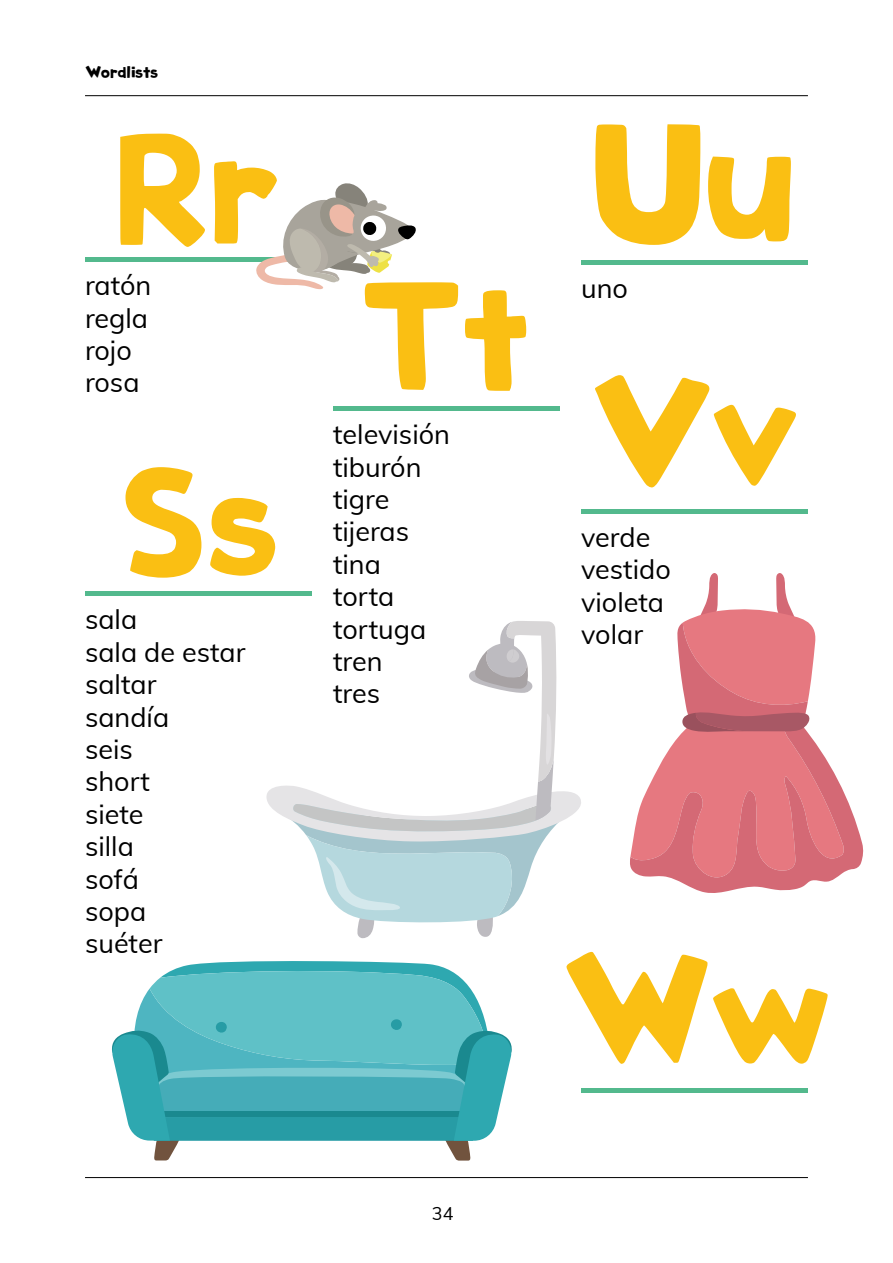
<style>
.page{position:relative;width:893px;height:1263px;background:#fff}
.page>*{position:absolute;margin:0;border:0;box-sizing:border-box;transform-origin:0 0}
.t1{font:172.5px "Studycat";color:#fabf13}
.t2{font:154.35px "Studycat";color:#fabf13}
.t3{font:153.75px/333.9px "Studycat";color:#fabf13}
.t4{font:27px/32.4px "Muli";color:#000}
.t5{font:18px "Muli";color:#000}
.t6{font:16.5px "Studycat";color:#000}
</style>
<div class="page">
<hr style="left:85px;top:95px;width:723px;height:1px;background:#000">
<hr style="left:85px;top:1177px;width:723px;height:1px;background:#000">
<hr style="left:85px;top:257px;width:227px;height:4px;background:#53b98d">
<hr style="left:85px;top:591px;width:227px;height:4px;background:#53b98d">
<hr style="left:333px;top:406px;width:227px;height:4px;background:#53b98d">
<hr style="left:581px;top:260px;width:227px;height:4px;background:#53b98d">
<div style="left:581px;top:509px;width:227px;height:5px;background:#53b98d"></div>
<hr style="left:581px;top:1089px;width:227px;height:4px;background:#53b98d">
<svg style="left:112px;top:961px;width:400px;height:199px"></svg>
<svg style="left:255px;top:183px;width:161px;height:106px"></svg>
<svg style="left:266px;top:621px;width:315px;height:318px"></svg>
<svg style="left:630px;top:573px;width:234px;height:320px"></svg>
<p class="t6" style="left:85px;top:60px;width:75px">Wordlists</p>
<h3 class="t3" style="left:116px;top:14px;width:165px">Rr<br>Ss</h3>
<p class="t4" style="left:85px;top:268px;width:68px">ratón regla rojo rosa</p>
<p class="t4" style="left:85px;top:602px;width:162px">sala<br>sala de estar saltar sandía<br>seis<br>short<br>siete<br>silla<br>sofá<br>sopa<br>suéter</p>
<h3 class="t3" style="left:362px;top:163px;width:170px">Tt</h3>
<p class="t4" style="left:333px;top:417px;width:118px">televisión tiburón tigre tijeras tina<br>torta tortuga tren<br>tres</p>
<h1 class="t1" style="left:591px;top:60px;width:208px">Uu</h1>
<p class="t4" style="left:581px;top:271px;width:48px">uno</p>
<h2 class="t2" style="left:591px;top:322px;width:209px">Vv</h2>
<p class="t4" style="left:581px;top:520px;width:91px">verde vestido violeta volar</p>
<h2 class="t2" style="left:560px;top:901px;width:272px">Ww</h2>
<p class="t5" style="left:432px;top:1200px;width:23px">34</p>
</div>
